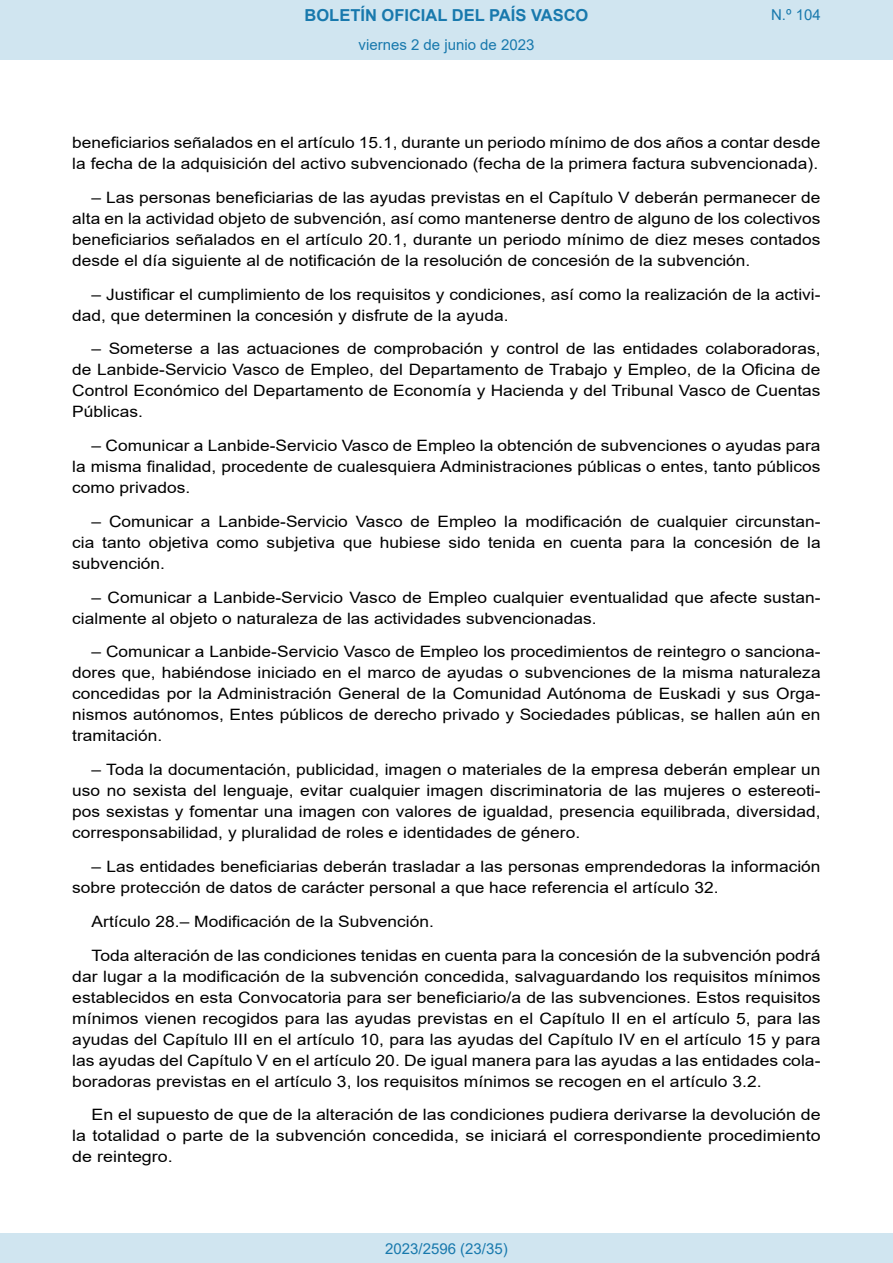
<style>
.page{position:relative;width:893px;height:1263px;background:#fff}
.page>*{position:absolute;margin:0;border:0;box-sizing:border-box;transform-origin:0 0}
.t1{font:700 16.5px "Arial";color:#1879ad}
.BOPVDetalle{font:15.6px/21px "Arial";color:#000;text-align:justify;scale:1.11 1}
.BOPVDetalle-2{font:15.6px/21px "Arial";color:#000;text-align:justify;scale:1.12 1}
.BOPVDetalle-3{font:15.6px/21px "Arial";color:#000;text-align:justify;scale:1.14 1}
.Paginacion_Centro{font:15px "Arial";color:#1879ad}
</style>
<div class="page">
<div style="left:0;top:0;width:893px;height:60px;background:#d0e5f0"></div>
<div style="left:0;top:1233px;width:893px;height:30px;background:#d0e5f0"></div>
<p class="t1" style="left:305px;top:3px;width:285px">BOLETÍN OFICIAL DEL PAÍS VASCO</p>
<p class="Paginacion_Centro" style="left:358px;top:35px;width:177px">viernes 2 de junio de 2023</p>
<p class="Paginacion_Centro" style="left:771px;top:5px;width:51px">N.º 104</p>
<p class="BOPVDetalle" style="left:72px;top:132px;width:676px">beneficiarios señalados en el artículo 15.1, durante un periodo mínimo de dos años a contar desde la fecha de la adquisición del activo subvencionado (fecha de la primera factura subvencionada).</p>
<p class="BOPVDetalle" style="left:72px;top:187px;width:676px;text-indent:19px">– Las personas beneficiarias de las ayudas previstas en el Capítulo V deberán permanecer de alta en la actividad objeto de subvención, así como mantenerse dentro de alguno de los colectivos beneficiarios señalados en el artículo 20.1, durante un periodo mínimo de diez meses contados desde el día siguiente al de notificación de la resolución de concesión de la subvención.</p>
<p class="BOPVDetalle" style="left:72px;top:284px;width:676px;text-indent:19px">– Justificar el cumplimiento de los requisitos y condiciones, así como la realización de la activi&shy;dad, que determinen la concesión y disfrute de la ayuda.</p>
<p class="BOPVDetalle" style="left:72px;top:338px;width:676px;text-indent:19px">– Someterse a las actuaciones de comprobación y control de las entidades colaboradoras, de Lanbide-Servicio Vasco de Empleo, del Departamento de Trabajo y Empleo, de la Oficina de Control Económico del Departamento de Economía y Hacienda y del Tribunal Vasco de Cuentas Públicas.</p>
<p class="BOPVDetalle" style="left:72px;top:435px;width:676px;text-indent:19px">– Comunicar a Lanbide-Servicio Vasco de Empleo la obtención de subvenciones o ayudas para la misma finalidad, procedente de cualesquiera Administraciones públicas o entes, tanto públicos como privados.</p>
<p class="BOPVDetalle" style="left:72px;top:511px;width:676px;text-indent:19px">– Comunicar a Lanbide-Servicio Vasco de Empleo la modificación de cualquier circunstan&shy;cia tanto objetiva como subjetiva que hubiese sido tenida en cuenta para la concesión de la subvención.</p>
<p class="BOPVDetalle" style="left:72px;top:587px;width:676px;text-indent:19px">– Comunicar a Lanbide-Servicio Vasco de Empleo cualquier eventualidad que afecte sustan&shy;cialmente al objeto o naturaleza de las actividades subvencionadas.</p>
<p class="BOPVDetalle" style="left:72px;top:641px;width:676px;text-indent:19px">– Comunicar a Lanbide-Servicio Vasco de Empleo los procedimientos de reintegro o sanciona&shy;dores que, habiéndose iniciado en el marco de ayudas o subvenciones de la misma naturaleza concedidas por la Administración General de la Comunidad Autónoma de Euskadi y sus Orga&shy;nismos autónomos, Entes públicos de derecho privado y Sociedades públicas, se hallen aún en tramitación.</p>
<p class="BOPVDetalle" style="left:72px;top:759px;width:676px;text-indent:19px">– Toda la documentación, publicidad, imagen o materiales de la empresa deberán emplear un uso no sexista del lenguaje, evitar cualquier imagen discriminatoria de las mujeres o estereoti&shy;pos sexistas y fomentar una imagen con valores de igualdad, presencia equilibrada, diversidad, corresponsabilidad, y pluralidad de roles e identidades de género.</p>
<p class="BOPVDetalle" style="left:72px;top:856px;width:676px;text-indent:19px">– Las entidades beneficiarias deberán trasladar a las personas emprendedoras la información sobre protección de datos de carácter personal a que hace referencia el artículo 32.</p>
<p class="BOPVDetalle" style="left:92px;top:911px;width:310px">Artículo 28.– Modificación de la Subvención.</p>
<p class="BOPVDetalle-2" style="left:72px;top:944px;width:670px;text-indent:19px">Toda alteración de las condiciones tenidas en cuenta para la concesión de la subvención podrá dar lugar a la modificación de la subvención concedida, salvaguardando los requisitos mínimos establecidos en esta Convocatoria para ser beneficiario/a de las subvenciones. Estos requisitos mínimos vienen recogidos para las ayudas previstas en el Capítulo II en el artículo 5, para las ayudas del Capítulo III en el artículo 10, para las ayudas del Capítulo IV en el artículo 15 y para las ayudas del Capítulo V en el artículo 20. De igual manera para las ayudas a las entidades cola&shy;boradoras previstas en el artículo 3, los requisitos mínimos se recogen en el artículo 3.2.</p>
<p class="BOPVDetalle-3" style="left:72px;top:1104px;width:658px;text-indent:19px">En el supuesto de que de la alteración de las condiciones pudiera derivarse la devolución de la totalidad o parte de la subvención concedida, se iniciará el correspondiente procedimiento de reintegro.</p>
<p class="Paginacion_Centro" style="left:385px;top:1238px;width:124px">2023/2596 (23/35)</p>
</div>
